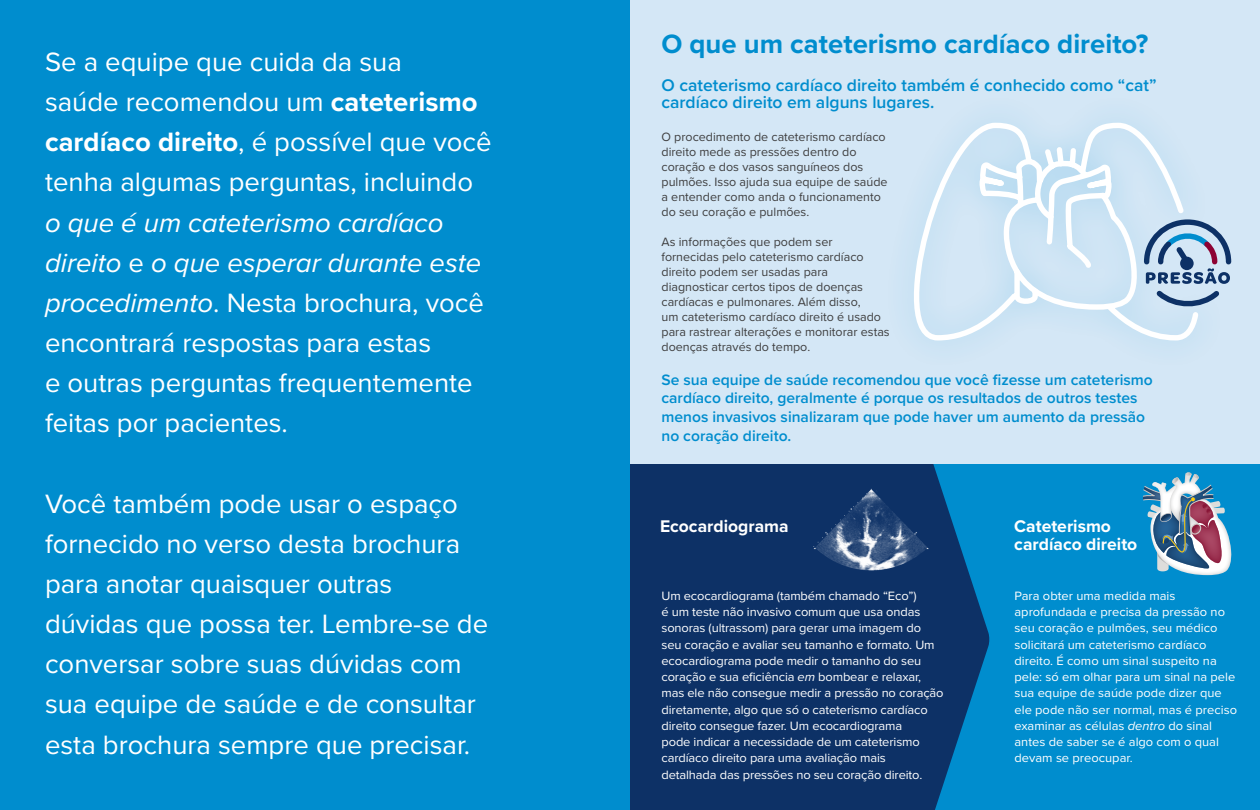
<style>
.page{position:relative;width:1260px;height:810px;background:#fff}
.page>*{position:absolute;margin:0;border:0;box-sizing:border-box;transform-origin:0 0}
.headline{font:27.5px/40.1px "Proxima Nova";color:#fff}
.headline-2{font:700 27.5px "Proxima Nova";color:#008dce}
.Body{font:600 17.5px/17.5px "Proxima Nova";color:#008dce}
.Body-2{font:700 17.5px/17.5px "Proxima Nova";color:#fff}
.Body-3{font:600 15.62px/18.8px "Proxima Nova";color:#008dce}
.Body-4{font:12.5px/16.2px "Proxima Nova";letter-spacing:-.01em;color:#fff}
.Body-5{font:12.5px/15px "Proxima Nova";color:#3e3e3f}
.s1{font-weight:700}
.s2{font-style:italic}
</style>
<div class="page">
<div style="left:630px;top:0;width:630px;height:800px;background:#d4e7f6"></div>
<div style="left:630px;top:464px;width:630px;height:346px;background:#008dce"></div>
<div style="left:630px;top:464px;width:337px;height:346px;background:#0d3166"></div>
<img style="left:690px;top:464px;width:300px;height:248px">
<div style="left:0;top:0;width:630px;height:810px;background:#008dce"></div>
<svg style="left:1143px;top:472px;width:88px;height:103px"></svg>
<svg style="left:914px;top:123px;width:284px;height:218px"></svg>
<svg style="left:1141px;top:217px;width:91px;height:90px"></svg>
<p class="headline" style="left:45px;top:40px;width:448px">Se a equipe que cuida da sua<br>saúde recomendou um <span class="s1">cateterismo cardíaco direito</span>, é possível que você tenha algumas perguntas, incluindo <span class="s2">o que é um cateterismo cardíaco direito</span> e <span class="s2">o que esperar durante este procedimento</span>. Nesta brochura, você encontrará respostas para estas<br>e outras perguntas frequentemente feitas por pacientes.</p>
<p class="headline" style="left:45px;top:482px;width:445px">Você também pode usar o espaço fornecido no verso desta brochura para anotar quaisquer outras dúvidas que possa ter. Lembre-se de conversar sobre suas dúvidas com sua equipe de saúde e de consultar esta brochura sempre que precisar.</p>
<p class="headline-2" style="left:662px;top:24px;width:489px">O que um cateterismo cardíaco direito?</p>
<p class="Body" style="left:662px;top:76px;width:497px">O cateterismo cardíaco direito também é conhecido como “cat” cardíaco direito em alguns lugares.</p>
<p class="Body-5" style="left:662px;top:128px;width:228px">O procedimento de cateterismo cardíaco direito mede as pressões dentro do coração e dos vasos sanguíneos dos pulmões. Isso ajuda sua equipe de saúde a entender como anda o funcionamento do seu coração e pulmões.</p>
<p class="Body-5" style="left:662px;top:233px;width:230px">As informações que podem ser fornecidas pelo cateterismo cardíaco direito podem ser usadas para diagnosticar certos tipos de doenças cardíacas e pulmonares. Além disso,<br>um cateterismo cardíaco direito é usado para rastrear alterações e monitorar estas doenças através do tempo.</p>
<p class="Body-3" style="left:662px;top:370px;width:493px">Se sua equipe de saúde recomendou que você fizesse um cateterismo cardíaco direito, geralmente é porque os resultados de outros testes menos invasivos sinalizaram que pode haver um aumento da pressão no coração direito.</p>
<p class="Body-2" style="left:660px;top:517px;width:130px">Ecocardiograma</p>
<p class="Body-4" style="left:662px;top:587px;width:284px">Um ecocardiograma (também chamado “Eco”)<br>é um teste não invasivo comum que usa ondas sonoras (ultrassom) para gerar uma imagem do seu coração e avaliar seu tamanho e formato. Um ecocardiograma pode medir o tamanho do seu coração e sua eficiência <span class="s2">em</span> bombear e relaxar, mas ele não consegue medir a pressão no coração diretamente, algo que só o cateterismo cardíaco direito consegue fazer. Um ecocardiograma<br>pode indicar a necessidade de um cateterismo cardíaco direito para uma avaliação mais detalhada das pressões no seu coração direito.</p>
<p class="Body-2" style="left:1014px;top:517px;width:125px">Cateterismo cardíaco direito</p>
<p class="Body-4" style="left:1015px;top:587px;width:224px">Para obter uma medida mais aprofundada e precisa da pressão no seu coração e pulmões, seu médico solicitará um cateterismo cardíaco direito. É como um sinal suspeito na pele: só em olhar para um sinal na pele sua equipe de saúde pode dizer que ele pode não ser normal, mas é preciso examinar as células <span class="s2">dentro</span> do sinal antes de saber se é algo com o qual devam se preocupar.</p>
</div>
